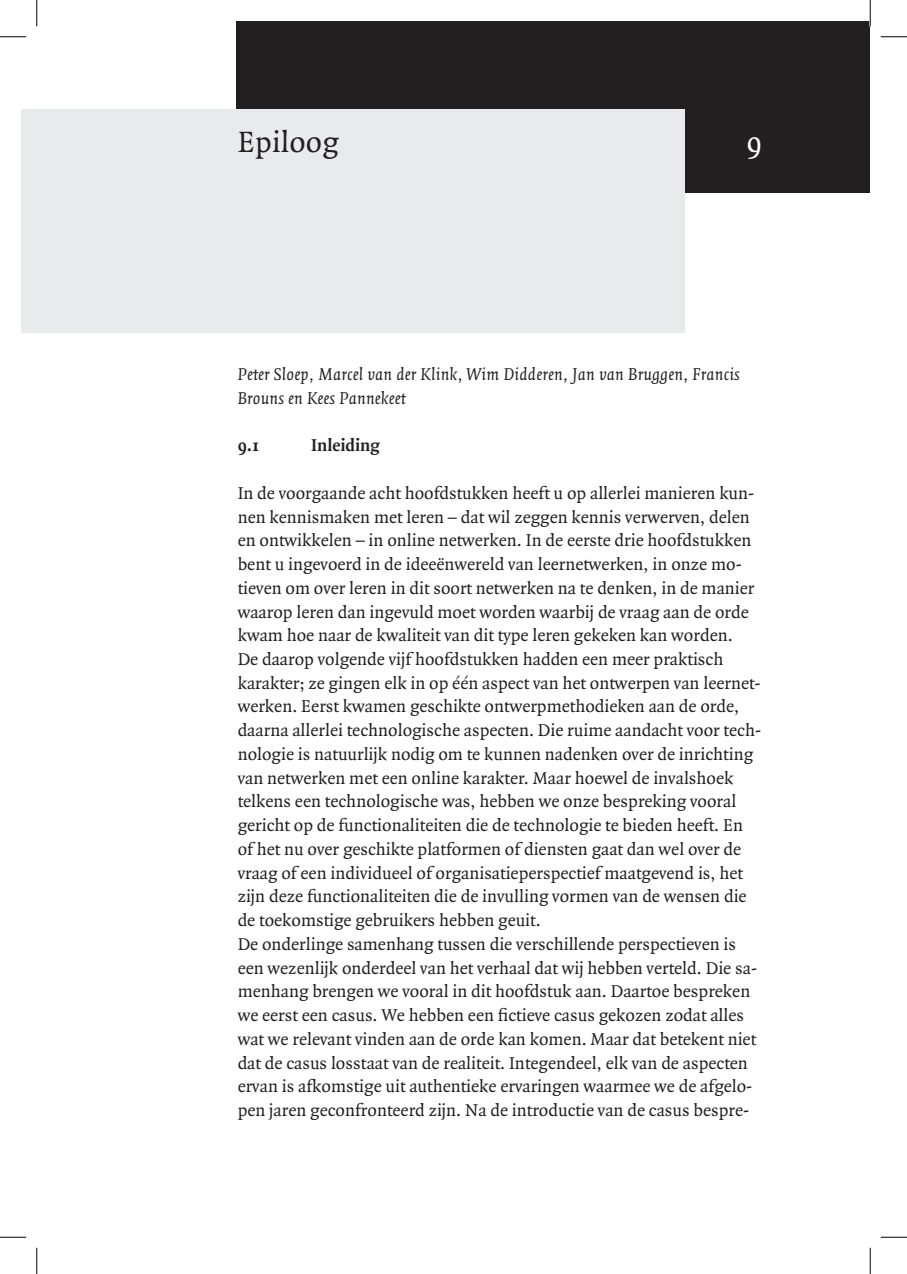
<style>
.page{position:relative;width:907px;height:1274px;background:#fff}
.page>*{position:absolute;margin:0;border:0;box-sizing:border-box;transform-origin:0 0}
.t1{font:31.5px "Quadraat";letter-spacing:.005em;color:#231f20}
.t2{font:31.5px "Quadraat";color:#fff}
.t3{font:18.38px/23.8px "Quadraat";color:#231f20}
.t4{font:italic 18.38px/23.8px "Quadraat";letter-spacing:.01em;color:#231f20}
.t5{font:700 18.38px "Quadraat";color:#231f20}
</style>
<div class="page">
<div style="left:236px;top:21px;width:634px;height:172px;background:#231f20"></div>
<div style="left:21px;top:109px;width:664px;height:224px;background:#e9eaeb"></div>
<hr style="left:869px;top:0;width:2px;height:26px;background:#fff">
<svg style="left:0;top:36px;width:26px;height:1px"></svg>
<svg style="left:881px;top:36px;width:26px;height:1px"></svg>
<svg style="left:0;top:1237px;width:26px;height:1px"></svg>
<svg style="left:881px;top:1237px;width:26px;height:1px"></svg>
<svg style="left:36px;top:0;width:1px;height:26px"></svg>
<svg style="left:36px;top:1248px;width:1px;height:26px"></svg>
<svg style="left:870px;top:0;width:1px;height:26px"></svg>
<svg style="left:870px;top:1248px;width:1px;height:26px"></svg>
<h1 class="t1" style="left:238px;top:129px;width:102px">Epiloog</h1>
<h1 class="t2" style="left:746px;top:129px;width:17px">9</h1>
<p class="t4" style="left:238px;top:363px;width:504px">Peter Sloep, Marcel van der Klink, Wim Didderen, Jan van Bruggen, Francis<br>Brouns en Kees Pannekeet</p>
<p class="t5" style="left:238px;top:438px;width:23px">9.1</p>
<p class="t5" style="left:311px;top:438px;width:70px">Inleiding</p>
<p class="t3" style="left:238px;top:482px;width:525px">In de voorgaande acht hoofdstukken heeft u op allerlei manieren kun&shy;nen kennismaken met leren – dat wil zeggen kennis verwerven, delen en ontwikkelen – in online netwerken. In de eerste drie hoofdstukken bent u ingevoerd in de ideeënwereld van leernetwerken, in onze mo&shy;tieven om over leren in dit soort netwerken na te denken, in de manier waarop leren dan ingevuld moet worden waarbij de vraag aan de orde kwam hoe naar de kwaliteit van dit type leren gekeken kan worden.<br>De daarop volgende vijf hoofdstukken hadden een meer praktisch karakter; ze gingen elk in op één aspect van het ontwerpen van leernet&shy;werken. Eerst kwamen geschikte ontwerpmethodieken aan de orde, daarna allerlei technologische aspecten. Die ruime aandacht voor tech&shy;nologie is natuurlijk nodig om te kunnen nadenken over de inrichting van netwerken met een online karakter. Maar hoewel de invalshoek telkens een technologische was, hebben we onze bespreking vooral gericht op de functionaliteiten die de technologie te bieden heeft. En of het nu over geschikte platformen of diensten gaat dan wel over de vraag of een individueel of organisatieperspectief maatgevend is, het zijn deze functionaliteiten die de invulling vormen van de wensen die de toekomstige gebruikers hebben geuit.<br>De onderlinge samenhang tussen die verschillende perspectieven is een wezenlijk onderdeel van het verhaal dat wij hebben verteld. Die sa&shy;menhang brengen we vooral in dit hoofdstuk aan. Daartoe bespreken we eerst een casus. We hebben een fictieve casus gekozen zodat alles wat we relevant vinden aan de orde kan komen. Maar dat betekent niet dat de casus losstaat van de realiteit. Integendeel, elk van de aspecten ervan is afkomstige uit authentieke ervaringen waarmee we de afgelo&shy;pen jaren geconfronteerd zijn. Na de introductie van de casus bespre-</p>
</div>
